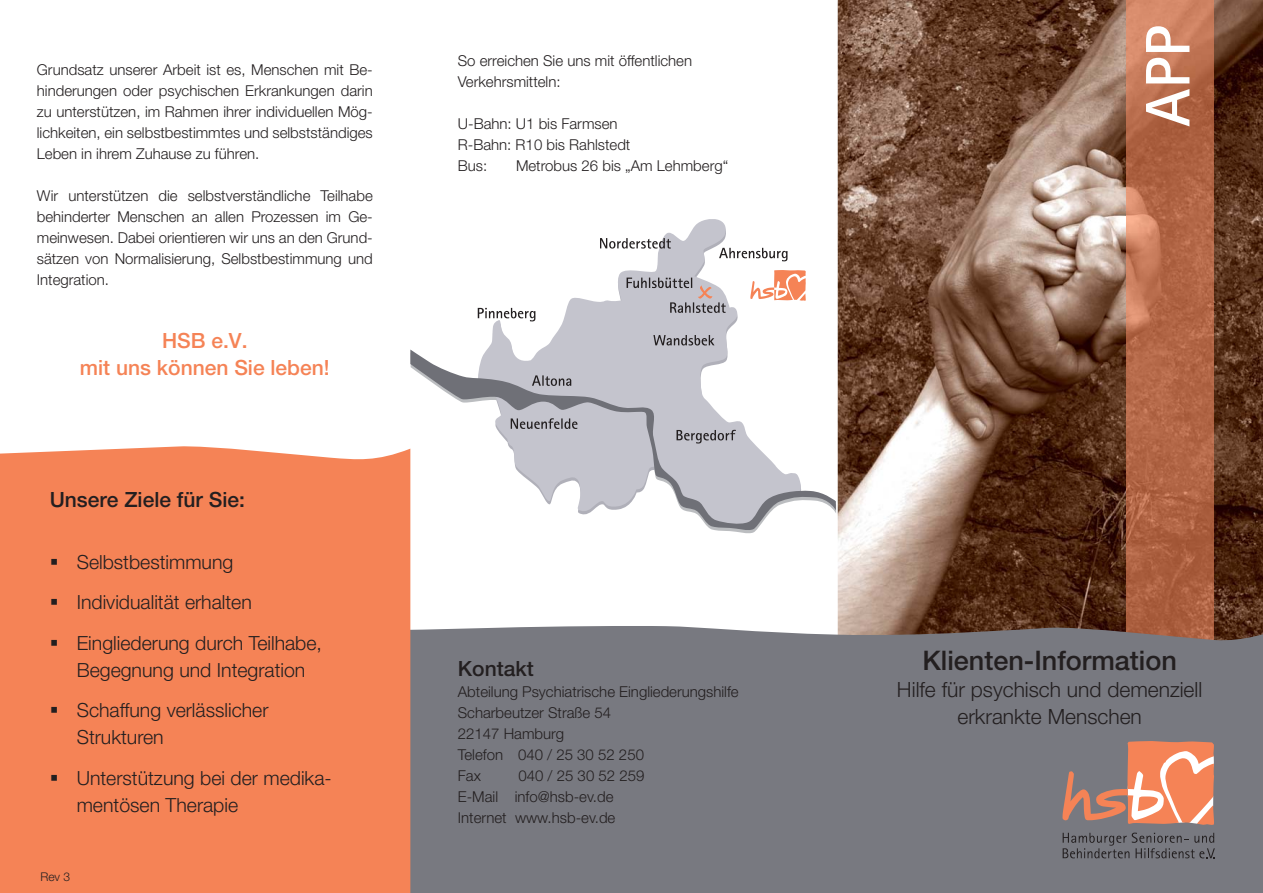
<style>
.page{position:relative;width:1263px;height:893px;background:#fff}
.page>*{position:absolute;margin:0;border:0;box-sizing:border-box;transform-origin:0 0}
.t1{font:700 63px "Rotis Sans Serif";color:#fff}
.t2{font:500 27px "Helvetica Neue CE";color:#231f20}
.t3{font:300 21px/27px "Helvetica Neue";color:#231f20;text-align:center}
.t4{font:500 21px/27px "Helvetica Neue CE";color:#f58356;text-align:center}
.t5{font:500 21px "Helvetica Neue CE";color:#231f20}
.t6{font:300 19.5px/40.5px "Helvetica Neue";color:#231f20}
.t7{font:300 15px/21px "Helvetica Neue";color:#231f20}
.t8{font:300 12px "Helvetica Neue";color:#231f20}
</style>
<div class="page">
<svg style="left:477px;top:219px;width:311px;height:130px"></svg>
<svg style="left:410px;top:349px;width:426px;height:183px"></svg>
<svg style="left:676px;top:430px;width:60px;height:13px"></svg>
<svg style="left:511px;top:418px;width:66px;height:11px"></svg>
<svg style="left:532px;top:375px;width:39px;height:11px"></svg>
<svg style="left:653px;top:335px;width:61px;height:10px"></svg>
<svg style="left:719px;top:248px;width:68px;height:13px"></svg>
<svg style="left:600px;top:238px;width:71px;height:11px"></svg>
<svg style="left:478px;top:308px;width:57px;height:13px"></svg>
<img style="left:838px;top:0;width:425px;height:626px">
<img style="left:1126px;top:0;width:88px;height:626px">
<div style="left:410px;top:626px;width:853px;height:267px;background:#787980"></div>
<div style="left:0;top:446px;width:410px;height:447px;background:#f58356"></div>
<svg style="left:1062px;top:741px;width:152px;height:84px;background:#c98e79"></svg>
<svg style="left:750px;top:270px;width:56px;height:31px"></svg>
<svg style="left:1063px;top:833px;width:152px;height:25px;background:#67686d"></svg>
<svg style="left:626px;top:278px;width:100px;height:35px;background:#b3b1b7"></svg>
<svg style="left:51px;top:558px;width:6px;height:6px"></svg>
<svg style="left:51px;top:599px;width:6px;height:6px"></svg>
<svg style="left:51px;top:639px;width:6px;height:6px"></svg>
<svg style="left:51px;top:707px;width:6px;height:6px"></svg>
<svg style="left:51px;top:774px;width:6px;height:6px"></svg>
<p class="t7" style="left:37px;top:61px;width:337px;text-align:justify">Grundsatz unserer Arbeit ist es, Menschen mit Be&shy;hinderungen oder psychischen Erkrankungen darin zu unterstützen, im Rahmen ihrer individuellen Mög&shy;lichkeiten, ein selbstbestimmtes und selbstständiges Leben in ihrem Zuhause zu führen.</p>
<p class="t7" style="left:37px;top:187px;width:337px;text-align:justify">Wir unterstützen die selbstverständliche Teilhabe behinderter Menschen an allen Prozessen im Ge&shy;meinwesen. Dabei orientieren wir uns an den Grund&shy;sätzen von Normalisierung, Selbstbestimmung und Integration.</p>
<h3 class="t4" style="left:80px;top:330px;width:251px">HSB e.V.<br>mit uns können Sie leben!</h3>
<h3 class="t5" style="left:50px;top:492px;width:197px">Unsere Ziele für Sie:</h3>
<h3 class="t6" style="left:77px;top:543px;width:247px">Selbstbestimmung<br>Individualität erhalten<br>Eingliederung durch Teilhabe,</h3>
<h3 class="t6" style="left:77px;top:651px;width:230px">Begegnung und Integration<br>Schaffung verlässlicher</h3>
<h3 class="t6" style="left:77px;top:719px;width:256px">Strukturen<br>Unterstützung bei der medika-</h3>
<h3 class="t6" style="left:77px;top:786px;width:163px">mentösen Therapie</h3>
<p class="t8" style="left:40px;top:873px;width:31px">Rev 3</p>
<p class="t7" style="left:458px;top:51px;width:236px">So erreichen Sie uns mit öffentlichen<br>Verkehrsmitteln:</p>
<p class="t7" style="left:458px;top:114px;width:174px">U-Bahn: U1 bis Farmsen<br>R-Bahn: R10 bis Rahlstedt<br>Bus:</p>
<p class="t7" style="left:516px;top:156px;width:214px">Metrobus 26 bis „Am Lehmberg“</p>
<h3 class="t5" style="left:458px;top:661px;width:77px">Kontakt</h3>
<p class="t7" style="left:458px;top:682px;width:282px">Abteilung Psychiatrische Eingliederungshilfe<br>Scharbeutzer Straße 54<br>22147 Hamburg<br>Telefon 040 / 25 30 52 250<br>Fax</p>
<p class="t7" style="left:458px;top:766px;width:188px;text-indent:61px">040 / 25 30 52 259<br>E-Mail info@hsb-ev.de<br>Internet www.hsb-ev.de</p>
<h1 class="t1" style="left:1146px;top:127px;width:103px;rotate:-90deg">APP</h1>
<h2 class="t2" style="left:922px;top:651px;width:256px">Klienten-Information</h2>
<h3 class="t3" style="left:897px;top:678px;width:307px">Hilfe für psychisch und demenziell erkrankte Menschen</h3>
</div>
